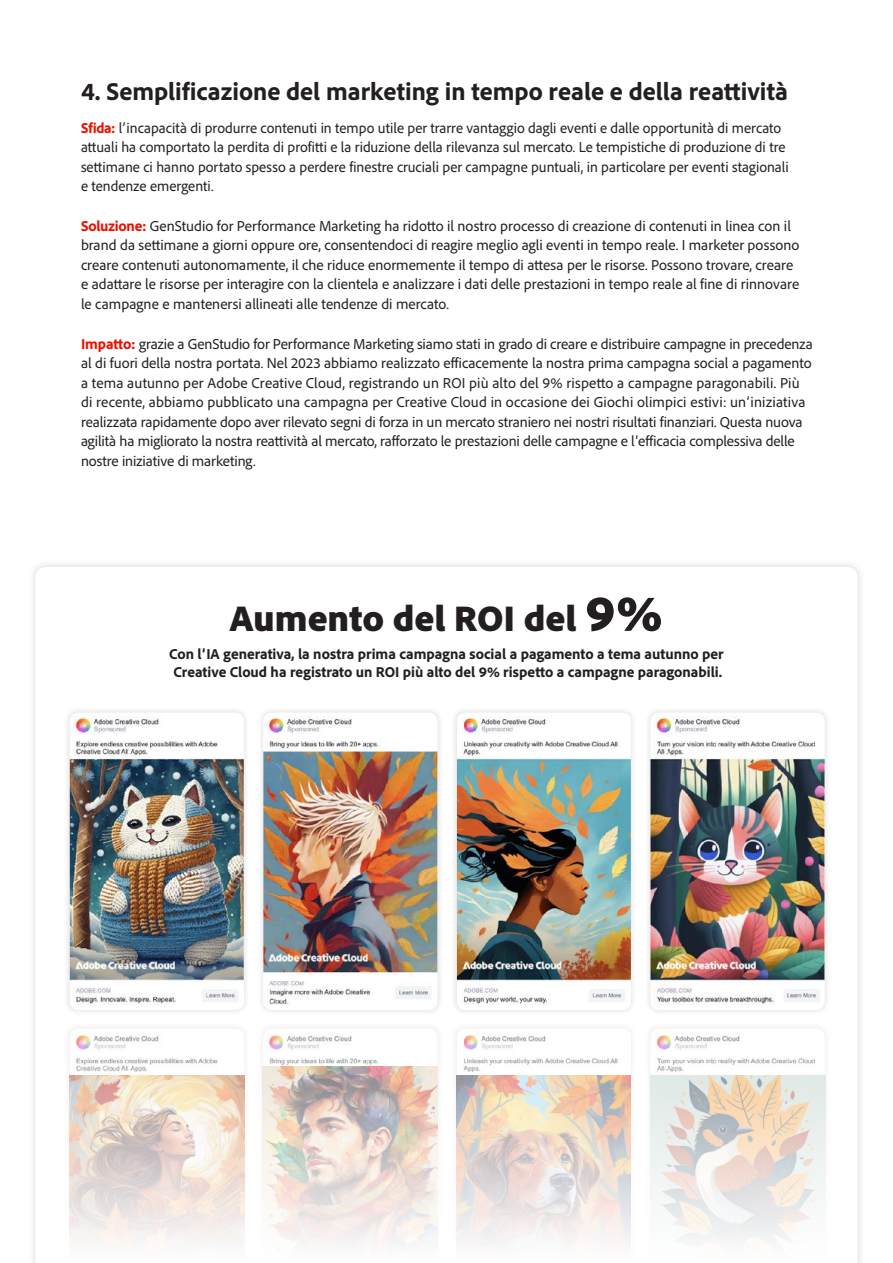
<style>
.page{position:relative;width:893px;height:1263px;background:#fff}
.page>*{position:absolute;margin:0;border:0;box-sizing:border-box;transform-origin:0 0}
.t1{font:900 37.5px "Adobe Clean";color:#231f20}
.t2{font:800 25.5px "Adobe Clean";color:#231f20}
.t3{font:15px/19.5px "Adobe Clean";color:#231f20}
.t4{font:800 15px/18px "Adobe Clean";color:#231f20}
.s1{font-weight:800;color:#eb1000}
.s2{font-size:52.5px}
</style>
<div class="page">
<div style="left:27px;top:559px;width:838px;height:704px;background:#231f20;opacity:.15"></div>
<svg style="left:69px;top:1035px;width:757px;height:194px"></svg>
<img style="left:263px;top:718px;width:174px;height:286px">
<img style="left:70px;top:717px;width:174px;height:287px">
<img style="left:650px;top:717px;width:174px;height:287px">
<img style="left:457px;top:717px;width:174px;height:287px">
<svg style="left:650px;top:1035px;width:174px;height:194px"></svg>
<svg style="left:70px;top:1035px;width:174px;height:194px"></svg>
<h2 class="t2" style="left:81px;top:74px;width:709px">4. Semplificazione del marketing in tempo reale e della reattività</h2>
<p class="t3" style="left:81px;top:117px;width:709px"><span class="s1">Sfida:</span> l’incapacità di produrre contenuti in tempo utile per trarre vantaggio dagli eventi e dalle opportunità di mercato attuali ha comportato la perdita di profitti e la riduzione della rilevanza sul mercato. Le tempistiche di produzione di tre settimane ci hanno portato spesso a perdere finestre cruciali per campagne puntuali, in particolare per eventi stagionali e tendenze emergenti.</p>
<p class="t3" style="left:81px;top:216px;width:720px"><span class="s1">Soluzione:</span> GenStudio for Performance Marketing ha ridotto il nostro processo di creazione di contenuti in linea con il brand da settimane a giorni oppure ore, consentendoci di reagire meglio agli eventi in tempo reale. I marketer possono creare contenuti autonomamente, il che riduce enormemente il tempo di attesa per le risorse. Possono trovare, creare e adattare le risorse per interagire con la clientela e analizzare i dati delle prestazioni in tempo reale al fine di rinnovare le campagne e mantenersi allineati alle tendenze di mercato.</p>
<p class="t3" style="left:81px;top:333px;width:733px"><span class="s1">Impatto:</span> grazie a GenStudio for Performance Marketing siamo stati in grado di creare e distribuire campagne in precedenza al di fuori della nostra portata. Nel 2023 abbiamo realizzato efficacemente la nostra prima campagna social a pagamento a tema autunno per Adobe Creative Cloud, registrando un ROI più alto del 9% rispetto a campagne paragonabili. Più di recente, abbiamo pubblicato una campagna per Creative Cloud in occasione dei Giochi olimpici estivi: un’iniziativa realizzata rapidamente dopo aver rilevato segni di forza in un mercato straniero nei nostri risultati finanziari. Questa nuova agilità ha migliorato la nostra reattività al mercato, rafforzato le prestazioni delle campagne e l’efficacia complessiva delle nostre iniziative di marketing.</p>
<h1 class="t1" style="left:230px;top:593px;width:435px">Aumento del ROI del <span class="s2">9%</span></h1>
<p class="t4" style="left:169px;top:644px;width:556px">Con l’IA generativa, la nostra prima campagna social a pagamento a tema autunno per<br>Creative Cloud ha registrato un ROI più alto del 9% rispetto a campagne paragonabili.</p>
</div>
